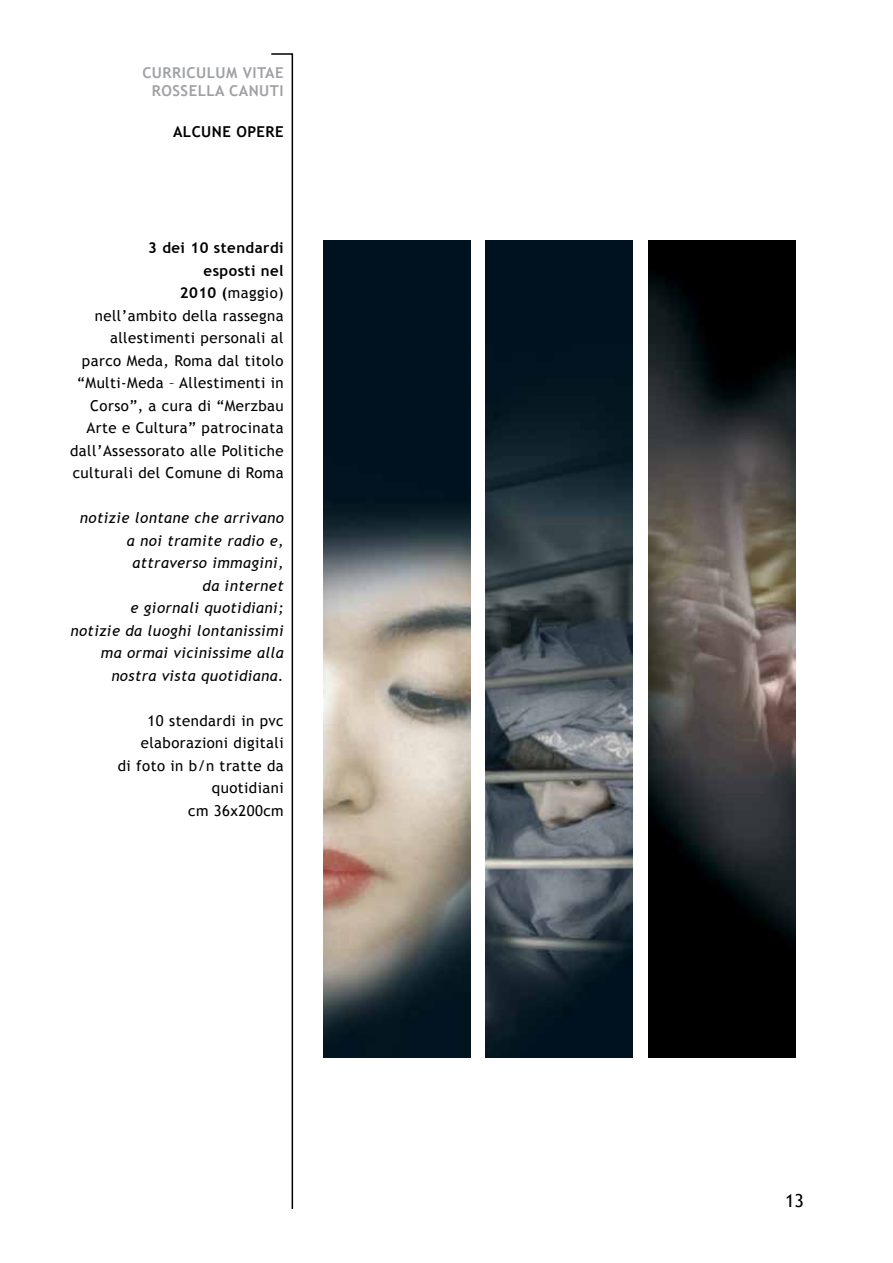
<style>
.page{position:relative;width:893px;height:1263px;background:#fff}
.page>*{position:absolute;margin:0;border:0;box-sizing:border-box;transform-origin:0 0}
.t1{font:18px "Trebuchet MS";color:#000}
.t2{font:15px/22.5px "Trebuchet MS";letter-spacing:.03em;color:#000;text-align:right}
.t3{font:italic 15px/22.5px "Trebuchet MS";letter-spacing:.03em;color:#000;text-align:right}
.t4{font:700 15px "Trebuchet MS";color:#9fa1a4}
.t5{font:700 15px "Trebuchet MS";color:#000}
.s1{font-weight:700}
</style>
<div class="page">
<svg style="left:271px;top:53px;width:23px;height:1156px"></svg>
<img style="left:323px;top:240px;width:147px;height:818px">
<img style="left:486px;top:240px;width:147px;height:818px">
<img style="left:648px;top:240px;width:147px;height:818px">
<p class="t4" style="left:142px;top:63px;width:11px">CURRICULU</p>
<p class="t4" style="left:226px;top:63px;width:35px">M VITAE</p>
<p class="t4" style="left:152px;top:81px;width:20px">ROSSELLA</p>
<p class="t4" style="left:229px;top:81px;width:20px">CANUTI</p>
<p class="t5" style="left:173px;top:122px;width:11px">ALCUNE</p>
<p class="t5" style="left:236px;top:122px;width:11px">OPERE</p>
<p class="t2" style="left:70px;top:237px;width:215px"><span class="s1">3 DEI 10 STENDARDI<br>ESPOSTI NEL<br>2010 (</span>maggio)<br>nell’ambito della rassegna allestimenti personali al parco Meda, Roma dal titolo “Multi-Meda – Allestimenti in<br>Corso”, a cura di “Merzbau<br>Arte e Cultura” patrocinata dall’Assessorato alle Politiche culturali del Comune di Roma</p>
<p class="t3" style="left:70px;top:507px;width:215px">notizie lontane che arrivano a noi tramite radio e, attraverso immagini,<br>da internet<br>e giornali quotidiani;<br>notizie da luoghi lontanissimi ma ormai vicinissime alla nostra vista quotidiana.</p>
<p class="t2" style="left:118px;top:709px;width:168px">10 stendardi in pvc elaborazioni digitali<br>di foto in b/n tratte da quotidiani<br>cm 36x200cm</p>
<p class="t1" style="left:785px;top:1190px;width:20px">13</p>
</div>
